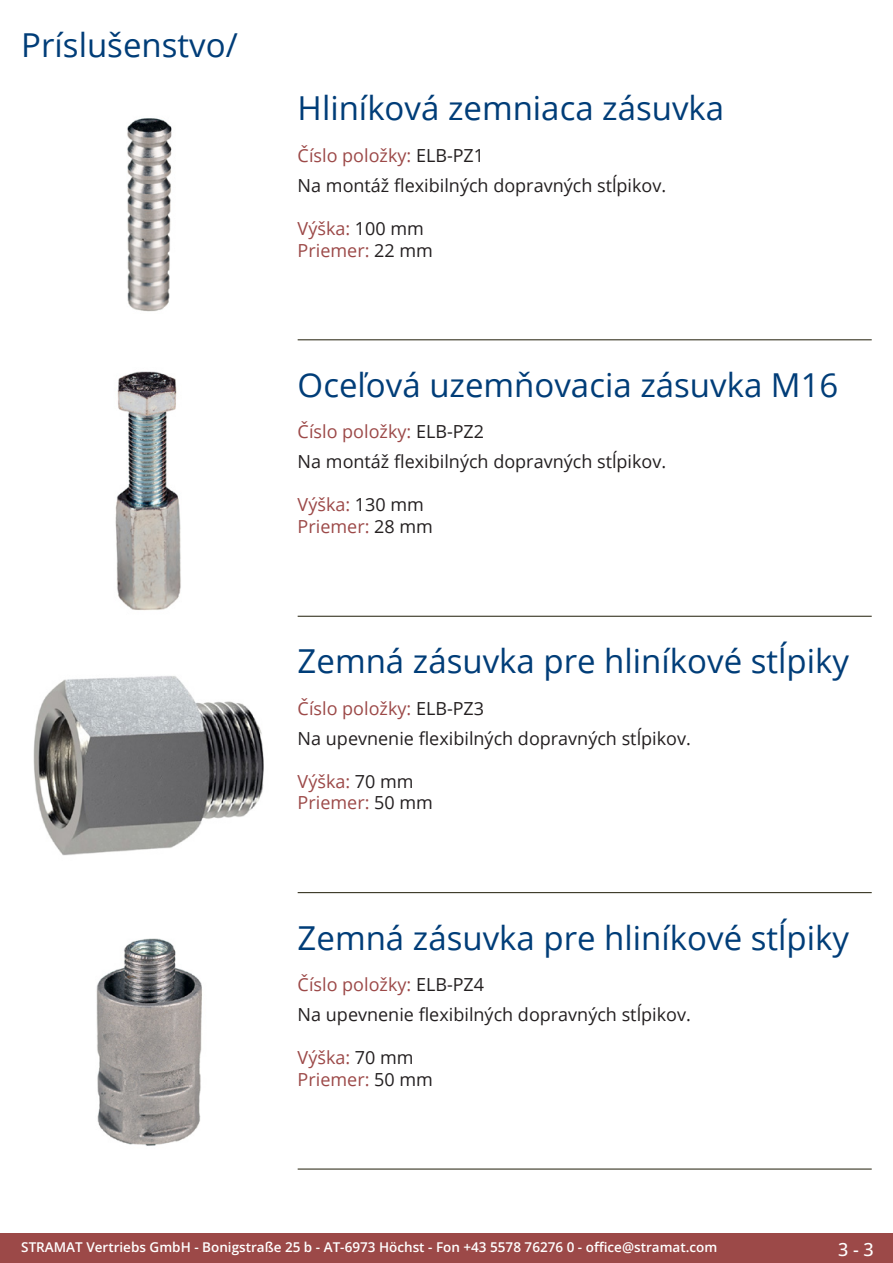
<style>
.page{position:relative;width:893px;height:1263px;background:#fff}
.page>*{position:absolute;margin:0;border:0;box-sizing:border-box;transform-origin:0 0}
.Produkttitel{font:33px "Open Sans";color:#003d78}
.RastTitel{font:33px "Open Sans";color:#003d78}
.Beschreibung_Text{font:18px "Open Sans";color:#231f20}
.Beschreibung_Text-2{font:18px/21.6px "Open Sans";color:#9c4948}
.TechDaten_Überschrif{font:18px "Open Sans";color:#9c4948}
.t1{font:500 18px "Open Sans";color:#fff}
.t2{font:600 13.5px "Open Sans";color:#fff}
.s1{color:#231f20}
</style>
<div class="page">
<div style="left:0;top:1233px;width:893px;height:30px;background:#9c4948"></div>
<hr style="left:298px;top:340px;width:574px;height:1px;background:#201d08">
<hr style="left:298px;top:616px;width:574px;height:1px;background:#201d08">
<hr style="left:298px;top:892px;width:574px;height:1px;background:#201d08">
<hr style="left:298px;top:1169px;width:574px;height:1px;background:#201d08">
<img style="left:127px;top:118px;width:45px;height:194px">
<img style="left:115px;top:371px;width:66px;height:239px">
<img style="left:33px;top:676px;width:231px;height:180px">
<img style="left:96px;top:938px;width:106px;height:208px">
<p class="RastTitel" style="left:21px;top:22px;width:218px">Príslušenstvo/</p>
<p class="Produkttitel" style="left:298px;top:86px;width:428px">Hliníková zemniaca zásuvka</p>
<p class="TechDaten_Überschrif" style="left:298px;top:143px;width:188px">Číslo položky: <span class="s1">ELB-PZ1</span></p>
<p class="Beschreibung_Text" style="left:298px;top:173px;width:370px">Na montáž flexibilných dopravných stĺpikov.</p>
<p class="Beschreibung_Text-2" style="left:298px;top:217px;width:137px">Výška: <span class="s1">100 mm<br></span>Priemer: <span class="s1">22 mm</span></p>
<p class="Produkttitel" style="left:298px;top:362px;width:542px">Oceľová uzemňovacia zásuvka M16</p>
<p class="TechDaten_Überschrif" style="left:298px;top:420px;width:188px">Číslo položky: <span class="s1">ELB-PZ2</span></p>
<p class="Beschreibung_Text" style="left:298px;top:449px;width:370px">Na montáž flexibilných dopravných stĺpikov.</p>
<p class="Beschreibung_Text-2" style="left:298px;top:494px;width:137px">Výška: <span class="s1">130 mm<br></span>Priemer: <span class="s1">28 mm</span></p>
<p class="Produkttitel" style="left:298px;top:638px;width:553px">Zemná zásuvka pre hliníkové stĺpiky</p>
<p class="TechDaten_Überschrif" style="left:298px;top:696px;width:188px">Číslo položky: <span class="s1">ELB-PZ3</span></p>
<p class="Beschreibung_Text" style="left:298px;top:726px;width:395px">Na upevnenie flexibilných dopravných stĺpikov.</p>
<p class="Beschreibung_Text-2" style="left:298px;top:770px;width:137px">Výška: <span class="s1">70 mm<br></span>Priemer: <span class="s1">50 mm</span></p>
<p class="Produkttitel" style="left:298px;top:915px;width:553px">Zemná zásuvka pre hliníkové stĺpiky</p>
<p class="TechDaten_Überschrif" style="left:298px;top:972px;width:188px">Číslo položky: <span class="s1">ELB-PZ4</span></p>
<p class="Beschreibung_Text" style="left:298px;top:1002px;width:395px">Na upevnenie flexibilných dopravných stĺpikov.</p>
<p class="Beschreibung_Text-2" style="left:298px;top:1046px;width:137px">Výška: <span class="s1">70 mm<br></span>Priemer: <span class="s1">50 mm</span></p>
<p class="t2" style="left:21px;top:1238px;width:698px">STRAMAT Vertriebs GmbH - Bonigstraße 25 b - AT-6973 Höchst - Fon +43 5578 76276 0 - office@stramat.com</p>
<p class="t1" style="left:838px;top:1237px;width:37px">3 - 3</p>
</div>
